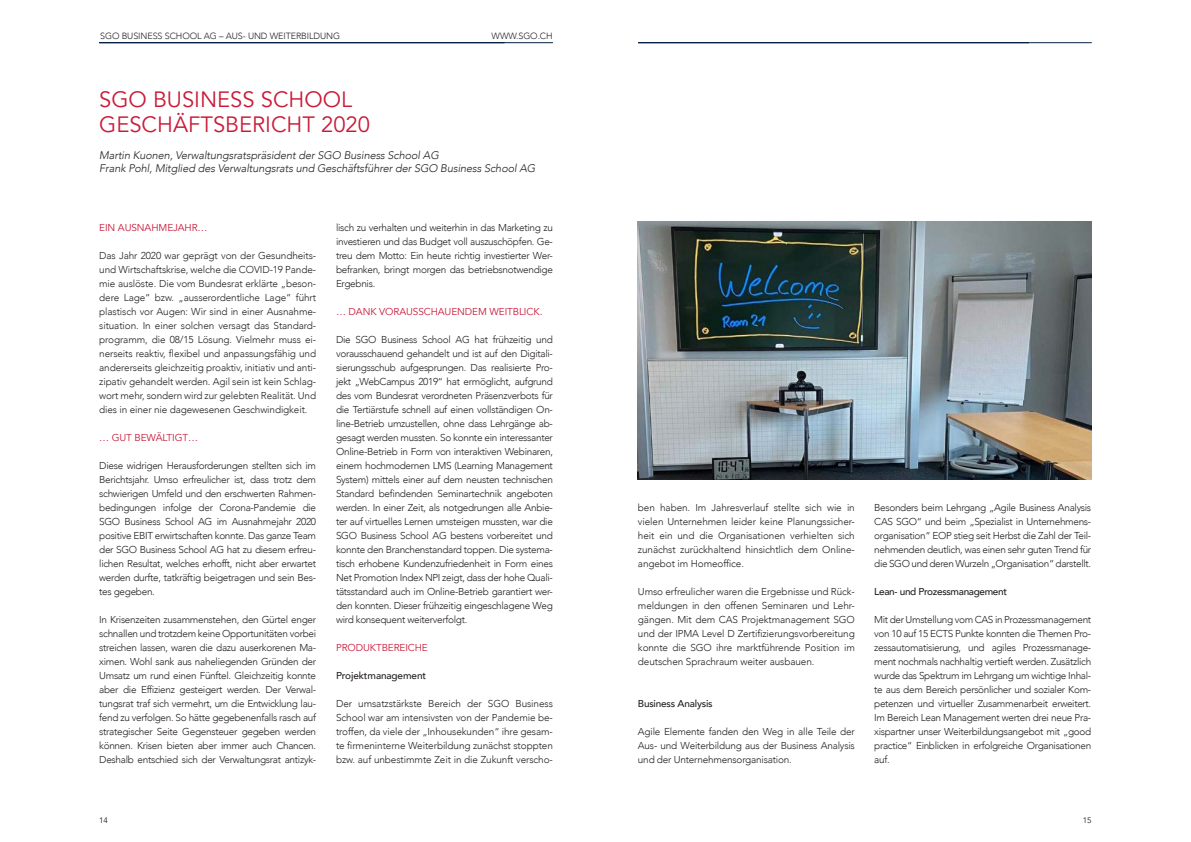
<style>
.page{position:relative;width:1191px;height:842px;background:#fff}
.page>*{position:absolute;margin:0;border:0;box-sizing:border-box;transform-origin:0 0}
.Titolo_main_rosso{font:22px/25px "Avenir LT Std";color:#ca1a38}
.t1{font:italic 300 11px "Avenir";letter-spacing:-.01em;color:#231f20}
.Main_text{font:300 10px/14px "Avenir";letter-spacing:-.03em;color:#231f20;text-align:justify}
.Titoletto_rosso{font:10px "Avenir";letter-spacing:-.01em;color:#ca1a38}
.Main_text-2{font:500 10px "Avenir";letter-spacing:-.02em;color:#231f20}
.t2{font:300 9px "Avenir";letter-spacing:-.01em;color:#231f20}
.t3{font:8px "Avenir";color:#231f20}
</style>
<div class="page">
<hr style="left:99px;top:43px;width:454px;height:1px;background:#032140">
<hr style="left:638px;top:43px;width:453px;height:1px;background:#032140">
<img style="left:638px;top:221px;width:453px;height:258px">
<p class="t2" style="left:100px;top:30px;width:241px">SGO BUSINESS SCHOOL AG – AUS- UND WEITERBILDUNG</p>
<p class="t2" style="left:491px;top:30px;width:63px">WWW.SGO.CH</p>
<p class="Titolo_main_rosso" style="left:99px;top:88px;width:272px">SGO BUSINESS SCHOOL<br>GESCHÄFTSBERICHT 2020</p>
<p class="t1" style="left:99px;top:148px;width:341px">Martin Kuonen, Verwaltungsratspräsident der SGO Business School AG</p>
<p class="t1" style="left:99px;top:162px;width:438px">Frank Pohl, Mitglied des Verwaltungsrats und Geschäftsführer der SGO Business School AG</p>
<p class="Titoletto_rosso" style="left:99px;top:222px;width:110px">EIN AUSNAHMEJAHR…</p>
<p class="Main_text" style="left:99px;top:249px;width:218px">Das Jahr 2020 war geprägt von der Gesundheits&shy;und Wirtschaftskrise, welche die COVID-19 Pande&shy;mie auslöste. Die vom Bundesrat erklärte „beson&shy;dere Lage“ bzw. „ausserordentliche Lage“ führt plastisch vor Augen: Wir sind in einer Ausnahme&shy;situation. In einer solchen versagt das Standard&shy;programm, die 08/15 Lösung. Vielmehr muss ei&shy;nerseits reaktiv, flexibel und anpassungsfähig und andererseits gleichzeitig proaktiv, initiativ und anti&shy;zipativ gehandelt werden. Agil sein ist kein Schlag&shy;wort mehr, sondern wird zur gelebten Realität. Und dies in einer nie dagewesenen Geschwindigkeit.</p>
<p class="Titoletto_rosso" style="left:99px;top:432px;width:100px">… GUT BEWÄLTIGT…</p>
<p class="Main_text" style="left:99px;top:459px;width:218px">Diese widrigen Herausforderungen stellten sich im Berichtsjahr. Umso erfreulicher ist, dass trotz dem schwierigen Umfeld und den erschwerten Rahmen&shy;bedingungen infolge der Corona-Pandemie die SGO Business School AG im Ausnahmejahr 2020 positive EBIT erwirtschaften konnte. Das ganze Team der SGO Business School AG hat zu diesem erfreu&shy;lichen Resultat, welches erhofft, nicht aber erwartet werden durfte, tatkräftig beigetragen und sein Bes&shy;tes gegeben.</p>
<p class="Main_text" style="left:99px;top:613px;width:218px">In Krisenzeiten zusammenstehen, den Gürtel enger schnallen und trotzdem keine Opportunitäten vorbei streichen lassen, waren die dazu auserkorenen Ma&shy;ximen. Wohl sank aus naheliegenden Gründen der Umsatz um rund einen Fünftel. Gleichzeitig konnte aber die Effizienz gesteigert werden. Der Verwal&shy;tungsrat traf sich vermehrt, um die Entwicklung lau&shy;fend zu verfolgen. So hätte gegebenenfalls rasch auf strategischer Seite Gegensteuer gegeben werden können. Krisen bieten aber immer auch Chancen.<br>Deshalb entschied sich der Verwaltungsrat antizyk-</p>
<p class="Main_text" style="left:336px;top:221px;width:218px">lisch zu verhalten und weiterhin in das Marketing zu investieren und das Budget voll auszuschöpfen. Ge&shy;treu dem Motto: Ein heute richtig investierter Wer&shy;befranken, bringt morgen das betriebsnotwendige Ergebnis.</p>
<p class="Titoletto_rosso" style="left:336px;top:306px;width:208px">… DANK VORAUSSCHAUENDEM WEITBLICK.</p>
<p class="Main_text" style="left:336px;top:333px;width:218px">Die SGO Business School AG hat frühzeitig und vorausschauend gehandelt und ist auf den Digitali&shy;sierungsschub aufgesprungen. Das realisierte Pro&shy;jekt „WebCampus 2019“ hat ermöglicht, aufgrund des vom Bundesrat verordneten Präsenzverbots für die Tertiärstufe schnell auf einen vollständigen On&shy;line-Betrieb umzustellen, ohne dass Lehrgänge ab&shy;gesagt werden mussten. So konnte ein interessanter Online-Betrieb in Form von interaktiven Webinaren, einem hochmodernen LMS (Learning Management System) mittels einer auf dem neusten technischen Standard befindenden Seminartechnik angeboten werden. In einer Zeit, als notgedrungen alle Anbie&shy;ter auf virtuelles Lernen umsteigen mussten, war die SGO Business School AG bestens vorbereitet und konnte den Branchenstandard toppen. Die systema&shy;tisch erhobene Kundenzufriedenheit in Form eines Net Promotion Index NPI zeigt, dass der hohe Quali&shy;tätsstandard auch im Online-Betrieb garantiert wer&shy;den konnten. Dieser frühzeitig eingeschlagene Weg wird konsequent weiterverfolgt.</p>
<p class="Titoletto_rosso" style="left:336px;top:642px;width:93px">PRODUKTBEREICHE</p>
<p class="Main_text-2" style="left:336px;top:667px;width:92px">Projektmanagement</p>
<p class="Main_text" style="left:336px;top:697px;width:218px">Der umsatzstärkste Bereich der SGO Business School war am intensivsten von der Pandemie be&shy;troffen, da viele der „Inhousekunden“ ihre gesam&shy;te firmeninterne Weiterbildung zunächst stoppten bzw. auf unbestimmte Zeit in die Zukunft verscho-</p>
<p class="Main_text" style="left:638px;top:501px;width:218px">ben haben. Im Jahresverlauf stellte sich wie in vielen Unternehmen leider keine Planungssicher&shy;heit ein und die Organisationen verhielten sich zunächst zurückhaltend hinsichtlich dem Online&shy;angebot im Homeoffice.</p>
<p class="Main_text" style="left:638px;top:585px;width:218px">Umso erfreulicher waren die Ergebnisse und Rück&shy;meldungen in den offenen Seminaren und Lehr&shy;gängen. Mit dem CAS Projektmanagement SGO und der IPMA Level D Zertifizierungsvorbereitung konnte die SGO ihre marktführende Position im deutschen Sprachraum weiter ausbauen.</p>
<p class="Main_text-2" style="left:638px;top:695px;width:76px">Business Analysis</p>
<p class="Main_text" style="left:638px;top:725px;width:218px">Agile Elemente fanden den Weg in alle Teile der Aus- und Weiterbildung aus der Business Analysis und der Unternehmensorganisation.</p>
<p class="Main_text" style="left:874px;top:501px;width:218px">Besonders beim Lehrgang „Agile Business Analysis CAS SGO“ und beim „Spezialist in Unternehmens&shy;organisation“ EOP stieg seit Herbst die Zahl der Teil&shy;nehmenden deutlich, was einen sehr guten Trend für die SGO und deren Wurzeln „Organisation“ darstellt.</p>
<p class="Main_text-2" style="left:874px;top:583px;width:134px">Lean- und Prozessmanagement</p>
<p class="Main_text" style="left:874px;top:613px;width:218px">Mit der Umstellung vom CAS in Prozessmanagement von 10 auf 15 ECTS Punkte konnten die Themen Pro&shy;zessautomatisierung, und agiles Prozessmanage&shy;ment nochmals nachhaltig vertieft werden. Zusätzlich wurde das Spektrum im Lehrgang um wichtige Inhal&shy;te aus dem Bereich persönlicher und sozialer Kom&shy;petenzen und virtueller Zusammenarbeit erweitert.<br>Im Bereich Lean Management werten drei neue Pra&shy;xispartner unser Weiterbildungsangebot mit „good practice“ Einblicken in erfolgreiche Organisationen auf.</p>
<p class="t3" style="left:99px;top:816px;width:10px">14</p>
<p class="t3" style="left:1083px;top:816px;width:10px">15</p>
</div>
